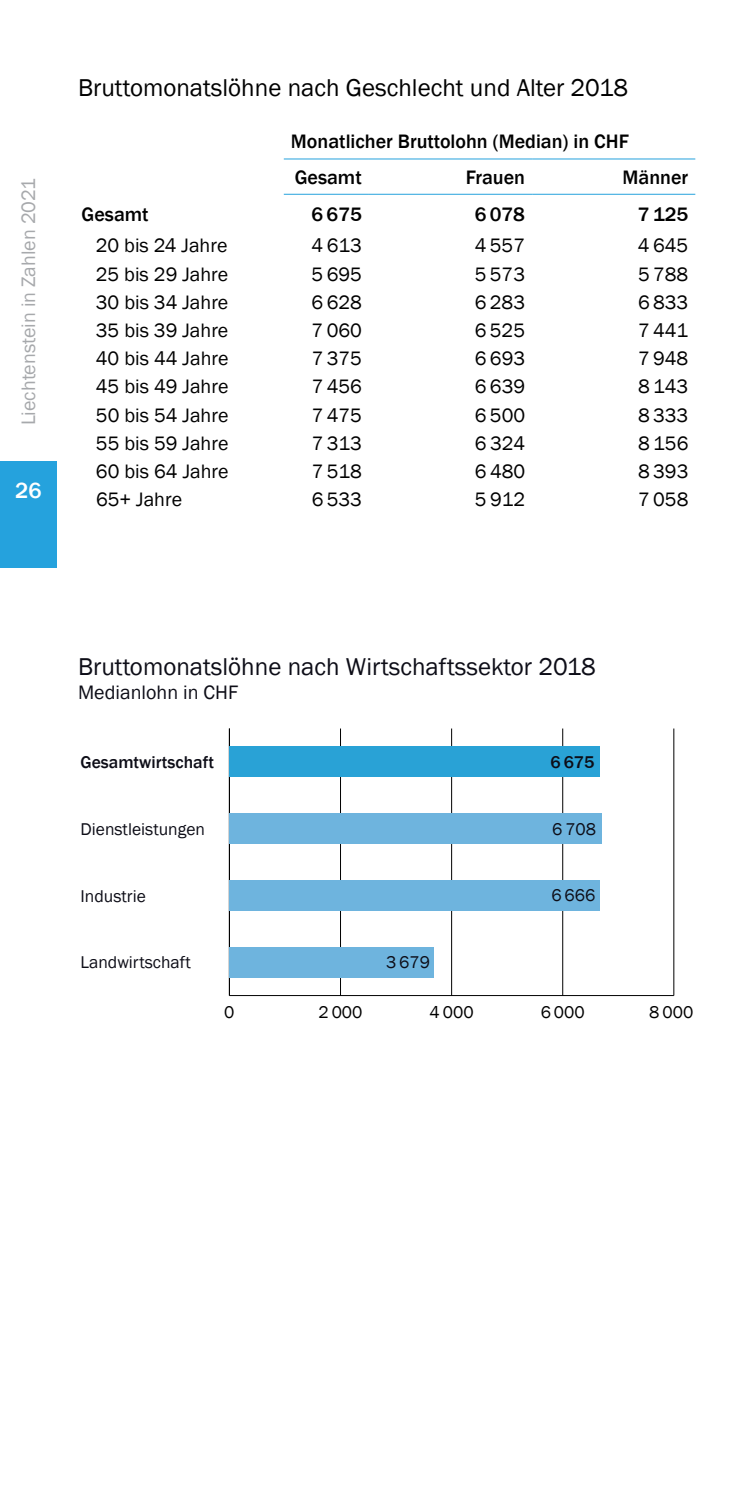
<style>
.page{position:relative;width:745px;height:1489px;background:#fff}
.page>*{position:absolute;margin:0;border:0;box-sizing:border-box;transform-origin:0 0}
.t1{font:25px "Franklin Gothic";color:#000}
.t2{font:25px "Franklin Gothic";color:#0d0d17}
.t3{font:500 22.5px "Franklin Gothic";color:#fff}
.t4{font:20px "Franklin Gothic";color:#000}
.t5{font:500 20px/35.2px "Franklin Gothic";color:#000}
.t6{font:20px "Franklin Gothic";color:#a7a9ac}
.t7{font:20px "Franklin Gothic";color:#0d0d17}
.t8{font:17.5px "Franklin Gothic";color:#0d0d17}
.t9{font:500 17.5px "Franklin Gothic";color:#0d0d17}
.t10{font:17.5px "Franklin Gothic";color:#000}
</style>
<div class="page">
<div style="left:0;top:461px;width:57px;height:106px;background:#25a2dd"></div>
<hr style="left:283px;top:194px;width:86px;height:1px;background:#25a2dd">
<hr style="left:369px;top:194px;width:162px;height:1px;background:#25a2dd">
<hr style="left:531px;top:194px;width:163px;height:1px;background:#25a2dd">
<hr style="left:283px;top:158px;width:86px;height:1px;background:#25a2dd">
<hr style="left:369px;top:158px;width:162px;height:1px;background:#25a2dd">
<hr style="left:531px;top:158px;width:163px;height:1px;background:#25a2dd">
<hr style="left:229px;top:995px;width:444px;height:1px;background:#000">
<hr style="left:340px;top:728px;width:1px;height:267px;background:#000">
<hr style="left:451px;top:728px;width:1px;height:267px;background:#000">
<hr style="left:562px;top:728px;width:1px;height:267px;background:#000">
<hr style="left:673px;top:728px;width:1px;height:267px;background:#000">
<hr style="left:229px;top:728px;width:1px;height:267px;background:#000">
<div style="left:229px;top:947px;width:204px;height:30px;background:#6eb4de"></div>
<div style="left:229px;top:880px;width:370px;height:30px;background:#6eb4de"></div>
<div style="left:229px;top:813px;width:372px;height:30px;background:#6eb4de"></div>
<div style="left:229px;top:746px;width:371px;height:31px;background:#29a2d6"></div>
<p class="t6" style="left:16px;top:425px;width:249px;rotate:-90deg">Liechtenstein in Zahlen 2021</p>
<p class="t3" style="left:15px;top:476px;width:28px">26</p>
<p class="t1" style="left:78px;top:72px;width:551px">Bruttomonatslöhne nach Geschlecht und Alter 2018</p>
<p class="t5" style="left:291px;top:124px;width:339px">Monatlicher Bruttolohn (Median) in CHF<br>Gesamt</p>
<p class="t5" style="left:465px;top:159px;width:61px">Frauen</p>
<p class="t5" style="left:622px;top:159px;width:67px">Männer</p>
<p class="t5" style="left:82px;top:196px;width:69px">Gesamt</p>
<p class="t5" style="left:311px;top:196px;width:52px">6 675</p>
<p class="t5" style="left:474px;top:196px;width:52px">6 078</p>
<p class="t5" style="left:637px;top:196px;width:52px">7 125</p>
<p class="t4" style="left:96px;top:233px;width:133px">20 bis 24 Jahre</p>
<p class="t4" style="left:311px;top:233px;width:52px">4 613</p>
<p class="t4" style="left:474px;top:233px;width:52px">4 557</p>
<p class="t4" style="left:637px;top:233px;width:52px">4 645</p>
<p class="t4" style="left:96px;top:261px;width:134px">25 bis 29 Jahre</p>
<p class="t4" style="left:311px;top:261px;width:52px">5 695</p>
<p class="t4" style="left:474px;top:261px;width:52px">5 573</p>
<p class="t4" style="left:637px;top:261px;width:52px">5 788</p>
<p class="t4" style="left:96px;top:290px;width:134px">30 bis 34 Jahre</p>
<p class="t4" style="left:311px;top:290px;width:52px">6 628</p>
<p class="t4" style="left:474px;top:290px;width:52px">6 283</p>
<p class="t4" style="left:637px;top:290px;width:52px">6 833</p>
<p class="t4" style="left:96px;top:318px;width:134px">35 bis 39 Jahre</p>
<p class="t4" style="left:311px;top:318px;width:52px">7 060</p>
<p class="t4" style="left:474px;top:318px;width:52px">6 525</p>
<p class="t4" style="left:637px;top:318px;width:52px">7 441</p>
<p class="t4" style="left:96px;top:346px;width:134px">40 bis 44 Jahre</p>
<p class="t4" style="left:311px;top:346px;width:52px">7 375</p>
<p class="t4" style="left:474px;top:346px;width:52px">6 693</p>
<p class="t4" style="left:637px;top:346px;width:52px">7 948</p>
<p class="t4" style="left:96px;top:374px;width:134px">45 bis 49 Jahre</p>
<p class="t4" style="left:311px;top:374px;width:52px">7 456</p>
<p class="t4" style="left:474px;top:374px;width:52px">6 639</p>
<p class="t4" style="left:637px;top:374px;width:52px">8 143</p>
<p class="t4" style="left:96px;top:402px;width:134px">50 bis 54 Jahre</p>
<p class="t4" style="left:311px;top:402px;width:52px">7 475</p>
<p class="t4" style="left:474px;top:402px;width:52px">6 500</p>
<p class="t4" style="left:637px;top:402px;width:52px">8 333</p>
<p class="t4" style="left:96px;top:430px;width:134px">55 bis 59 Jahre</p>
<p class="t4" style="left:311px;top:430px;width:52px">7 313</p>
<p class="t4" style="left:474px;top:430px;width:52px">6 324</p>
<p class="t4" style="left:637px;top:430px;width:52px">8 156</p>
<p class="t4" style="left:96px;top:459px;width:134px">60 bis 64 Jahre</p>
<p class="t4" style="left:311px;top:459px;width:52px">7 518</p>
<p class="t4" style="left:474px;top:459px;width:52px">6 480</p>
<p class="t4" style="left:637px;top:459px;width:52px">8 393</p>
<p class="t4" style="left:96px;top:487px;width:88px">65+ Jahre</p>
<p class="t4" style="left:311px;top:487px;width:52px">6 533</p>
<p class="t4" style="left:474px;top:487px;width:52px">5 912</p>
<p class="t4" style="left:637px;top:487px;width:52px">7 058</p>
<p class="t2" style="left:78px;top:651px;width:519px">Bruttomonatslöhne nach Wirtschaftssektor 2018</p>
<p class="t7" style="left:78px;top:679px;width:162px">Medianlohn in CHF</p>
<p class="t9" style="left:80px;top:751px;width:135px">Gesamtwirtschaft</p>
<p class="t9" style="left:550px;top:751px;width:45px">6 675</p>
<p class="t8" style="left:80px;top:818px;width:126px">Dienstleistungen</p>
<p class="t8" style="left:80px;top:885px;width:67px">Industrie</p>
<p class="t8" style="left:552px;top:817px;width:45px">6 708</p>
<p class="t8" style="left:551px;top:884px;width:45px">6 666</p>
<p class="t8" style="left:80px;top:951px;width:112px">Landwirtschaft</p>
<p class="t8" style="left:386px;top:951px;width:45px">3 679</p>
<p class="t10" style="left:224px;top:1000px;width:12px">0</p>
<p class="t10" style="left:318px;top:1000px;width:45px">2 000</p>
<p class="t10" style="left:429px;top:1000px;width:45px">4 000</p>
<p class="t10" style="left:540px;top:1000px;width:45px">6 000</p>
<p class="t10" style="left:649px;top:1000px;width:45px">8 000</p>
</div>
